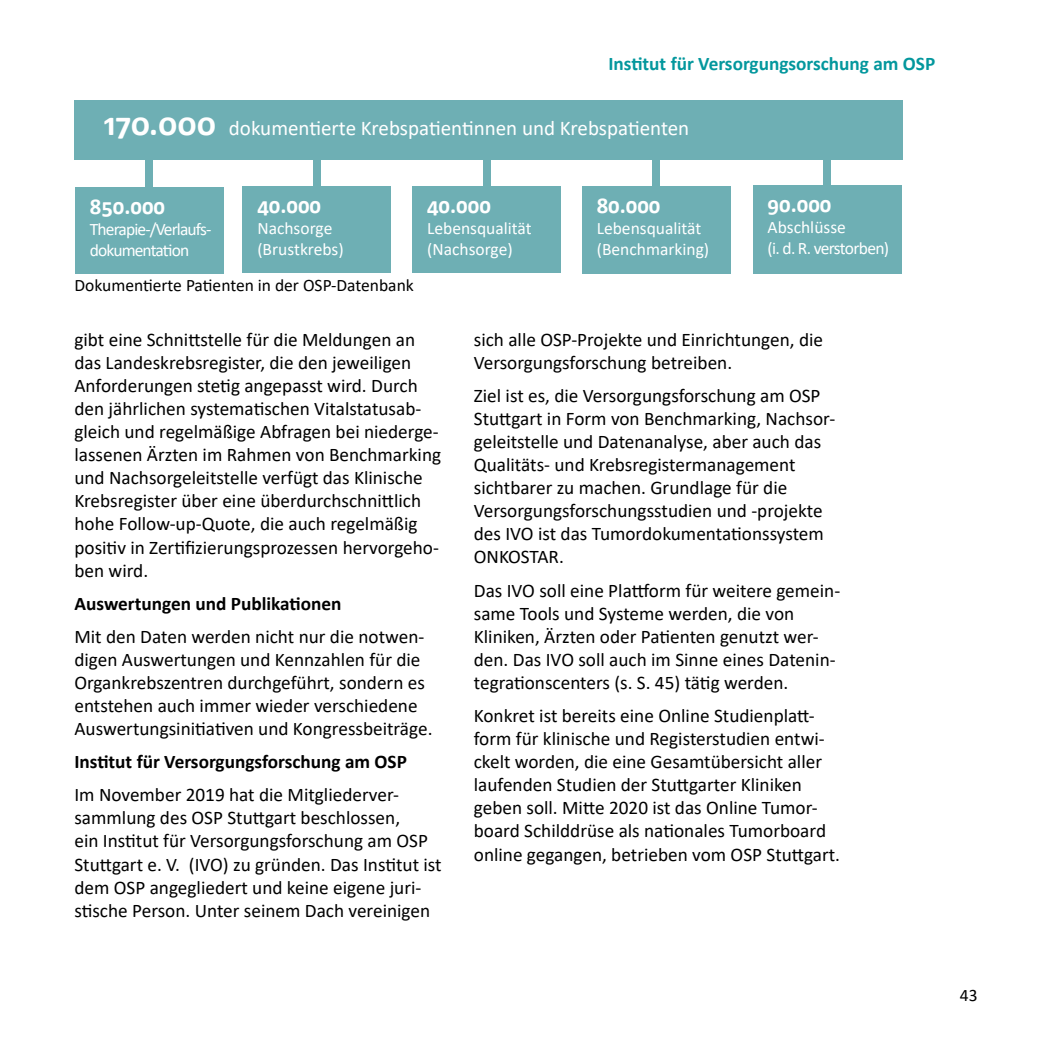
<style>
.page{position:relative;width:1042px;height:1042px;background:#fff}
.page>*{position:absolute;margin:0;border:0;box-sizing:border-box;transform-origin:0 0}
.t1{font:700 22.75px "Calibri";color:#fff}
.t2{font:21px "Calibri";color:#fff}
.t3{font:19.25px/23.1px "Calibri";color:#000}
.t4{font:700 19.25px "Calibri";color:#000}
.t5{font:700 19.25px "Calibri";color:#03979d}
.t6{font:17.5px/21px "Calibri";color:#fff}
.t7{font:17.5px "Calibri";color:#000}
.t8{font:17.5px/21px "Calibri";letter-spacing:-.05em;color:#fff}
.t9{font:17.5px/21px "Calibri";letter-spacing:-.02em;color:#fff}
.s1{font-weight:700;font-size:33.25px}
</style>
<div class="page">
<div style="left:75px;top:187px;width:149px;height:87px;background:#6eafb4"></div>
<div style="left:412px;top:186px;width:149px;height:87px;background:#6eafb4"></div>
<div style="left:582px;top:186px;width:149px;height:88px;background:#6eafb4"></div>
<div style="left:242px;top:186px;width:149px;height:87px;background:#6eafb4"></div>
<div style="left:753px;top:185px;width:148px;height:89px;background:#6eafb4"></div>
<div style="left:74px;top:100px;width:829px;height:59px;background:#6eafb4"></div>
<div style="left:146px;top:155px;width:7px;height:35px;background:#6eafb4"></div>
<div style="left:313px;top:159px;width:8px;height:36px;background:#6eafb4"></div>
<div style="left:483px;top:156px;width:8px;height:35px;background:#6eafb4"></div>
<div style="left:652px;top:156px;width:8px;height:35px;background:#6eafb4"></div>
<div style="left:823px;top:159px;width:8px;height:36px;background:#6eafb4"></div>
<p class="t5" style="left:608px;top:50px;width:328px">Institut für Versorgungsorschung am OSP</p>
<p class="t2" style="left:104px;top:113px;width:586px"><span class="s1">170.000</span> dokumentierte Krebspatientinnen und Krebspatienten</p>
<p class="t1" style="left:90px;top:191px;width:77px">850.000</p>
<p class="t8" style="left:90px;top:219px;width:123px">Therapie-/Verlaufs&shy;dokumentation</p>
<p class="t1" style="left:257px;top:190px;width:65px">40.000</p>
<p class="t6" style="left:257px;top:218px;width:88px">Nachsorge (Brustkrebs)</p>
<p class="t7" style="left:74px;top:273px;width:341px">Dokumentierte Patienten in der OSP-Datenbank</p>
<p class="t1" style="left:427px;top:190px;width:65px">40.000</p>
<p class="t6" style="left:427px;top:218px;width:106px">Lebensqualität (Nachsorge)</p>
<p class="t1" style="left:597px;top:190px;width:65px">80.000</p>
<p class="t6" style="left:597px;top:218px;width:114px">Lebensqualität (Benchmarking)</p>
<p class="t1" style="left:767px;top:189px;width:65px">90.000</p>
<p class="t9" style="left:767px;top:217px;width:123px">Abschlüsse<br>(i. d. R. verstorben)</p>
<p class="t3" style="left:74px;top:327px;width:368px">gibt eine Schnittstelle für die Meldungen an das Landeskrebsregister, die den jeweiligen Anforderungen stetig angepasst wird. Durch den jährlichen systematischen Vitalstatusab&shy;gleich und regelmäßige Abfragen bei niederge&shy;lassenen Ärzten im Rahmen von Benchmarking und Nachsorgeleitstelle verfügt das Klinische Krebsregister über eine überdurchschnittlich hohe Follow-up-Quote, die auch regelmäßig positiv in Zertifizierungsprozessen hervorgeho&shy;ben wird.</p>
<p class="t4" style="left:74px;top:590px;width:268px">Auswertungen und Publikationen</p>
<p class="t3" style="left:74px;top:624px;width:360px">Mit den Daten werden nicht nur die notwen&shy;digen Auswertungen und Kennzahlen für die Organkrebszentren durchgeführt, sondern es entstehen auch immer wieder verschiedene Auswertungsinitiativen und Kongressbeiträge.</p>
<p class="t4" style="left:74px;top:748px;width:334px">Institut für Versorgungsforschung am OSP</p>
<p class="t3" style="left:74px;top:783px;width:369px">Im November 2019 hat die Mitgliederver&shy;sammlung des OSP Stuttgart beschlossen,<br>ein Institut für Versorgungsforschung am OSP Stuttgart e. V. (IVO) zu gründen. Das Institut ist dem OSP angegliedert und keine eigene juri&shy;stische Person. Unter seinem Dach vereinigen</p>
<p class="t3" style="left:474px;top:327px;width:351px">sich alle OSP-Projekte und Einrichtungen, die<br>Versorgungsforschung betreiben.</p>
<p class="t3" style="left:474px;top:383px;width:363px">Ziel ist es, die Versorgungsforschung am OSP Stuttgart in Form von Benchmarking, Nachsor&shy;geleitstelle und Datenanalyse, aber auch das Qualitäts- und Krebsregistermanagement sichtbarer zu machen. Grundlage für die Versorgungsforschungsstudien und -projekte des IVO ist das Tumordokumentationssystem ONKOSTAR.</p>
<p class="t3" style="left:474px;top:578px;width:368px">Das IVO soll eine Plattform für weitere gemein&shy;same Tools und Systeme werden, die von Kliniken, Ärzten oder Patienten genutzt wer&shy;den. Das IVO soll auch im Sinne eines Datenin&shy;tegrationscenters (s. S. 45) tätig werden.</p>
<p class="t3" style="left:474px;top:703px;width:368px">Konkret ist bereits eine Online Studienplatt&shy;form für klinische und Registerstudien entwi&shy;ckelt worden, die eine Gesamtübersicht aller laufenden Studien der Stuttgarter Kliniken geben soll. Mitte 2020 ist das Online Tumor&shy;board Schilddrüse als nationales Tumorboard online gegangen, betrieben vom OSP Stuttgart.</p>
<p class="t7" style="left:960px;top:983px;width:19px">43</p>
</div>
